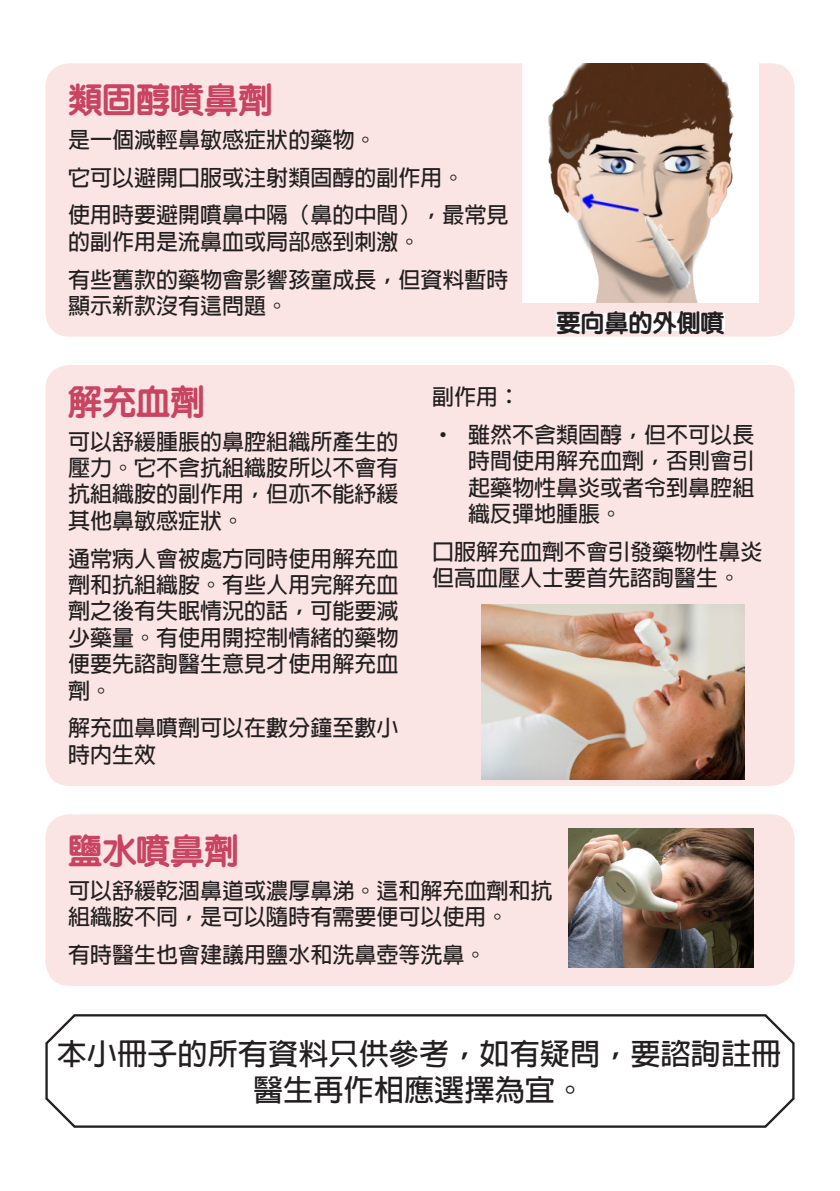
<style>
.page{position:relative;width:840px;height:1191px;background:#fff}
.page>*{position:absolute;margin:0;border:0;box-sizing:border-box;transform-origin:0 0}
.t1{font:800 34px "Han Wang Yen";color:#c84461}
.t2{font:700 29.8px/35.6px "Adobe Fan Heiti Std";color:#231f20;text-align:center}
.t3{font:800 24px "Han Wang Yen";color:#231f20}
.t4{font:700 22px/26.4px "Adobe Fan Heiti Std";color:#231f20}
</style>
<div class="page">
<div style="left:45px;top:63px;width:749px;height:274px;background:#fae5e4;border-radius:24px"></div>
<img style="left:522px;top:63px;width:236px;height:239px">
<div style="left:556px;top:313px;width:168px;height:17px;background:#fff"></div>
<div style="left:45px;top:365px;width:749px;height:421px;background:#fae5e4;border-radius:24px"></div>
<img style="left:481px;top:604px;width:263px;height:175px">
<div style="left:45px;top:814px;width:749px;height:171px;background:#fae5e4;border-radius:24px"></div>
<img style="left:568px;top:828px;width:184px;height:139px">
<svg style="left:45px;top:1014px;width:750px;height:114px"></svg>
<p class="t1" style="left:68px;top:81px;width:205px">類固醇噴鼻劑</p>
<p class="t4" style="left:68px;top:127px;width:309px">是一個減輕鼻敏感症狀的藥物。</p>
<p class="t4" style="left:68px;top:165px;width:397px">它可以避開口服或注射類固醇的副作用。</p>
<p class="t4" style="left:68px;top:203px;width:441px">使用時要避開噴鼻中隔（鼻的中間），最常見的副作用是流鼻血或局部感到刺激。</p>
<p class="t4" style="left:68px;top:267px;width:441px">有些舊款的藥物會影響孩童成長，但資料暫時顯示新款沒有這問題。</p>
<p class="t3" style="left:556px;top:310px;width:169px">要向鼻的外側噴</p>
<p class="t1" style="left:68px;top:383px;width:137px">解充血劑</p>
<p class="t4" style="left:68px;top:429px;width:331px;text-align:justify">可以舒緩腫脹的鼻腔組織所產生的壓力。它不含抗組織胺所以不會有抗組織胺的副作用，但亦不能紓緩其他鼻敏感症狀。</p>
<p class="t4" style="left:68px;top:546px;width:331px;text-align:justify">通常病人會被處方同時使用解充血劑和抗組織胺。有些人用完解充血劑之後有失眠情況的話，可能要減少藥量。有使用開控制情緒的藥物便要先諮詢醫生意見才使用解充血劑。</p>
<p class="t4" style="left:68px;top:715px;width:331px">解充血鼻噴劑可以在數分鐘至數小時內生效</p>
<p class="t4" style="left:432px;top:384px;width:89px">副作用：</p>
<p class="t4" style="left:468px;top:422px;width:287px;text-align:justify;text-indent:-36px">• 雖然不含類固醇，但不可以長時間使用解充血劑，否則會引起藥物性鼻炎或者令到鼻腔組織反彈地腫脹。</p>
<p class="t4" style="left:432px;top:539px;width:331px">口服解充血劑不會引發藥物性鼻炎但高血壓人士要首先諮詢醫生。</p>
<p class="t1" style="left:68px;top:832px;width:171px">鹽水噴鼻劑</p>
<p class="t4" style="left:68px;top:878px;width:485px">可以舒緩乾涸鼻道或濃厚鼻涕。這和解充血劑和抗組織胺不同，是可以隨時有需要便可以使用。</p>
<p class="t4" style="left:68px;top:942px;width:419px">有時醫生也會建議用鹽水和洗鼻壺等洗鼻。</p>
<p class="t2" style="left:57px;top:1037px;width:725px">本小冊子的所有資料只供參考，如有疑問，要諮詢註冊醫生再作相應選擇為宜。</p>
</div>
